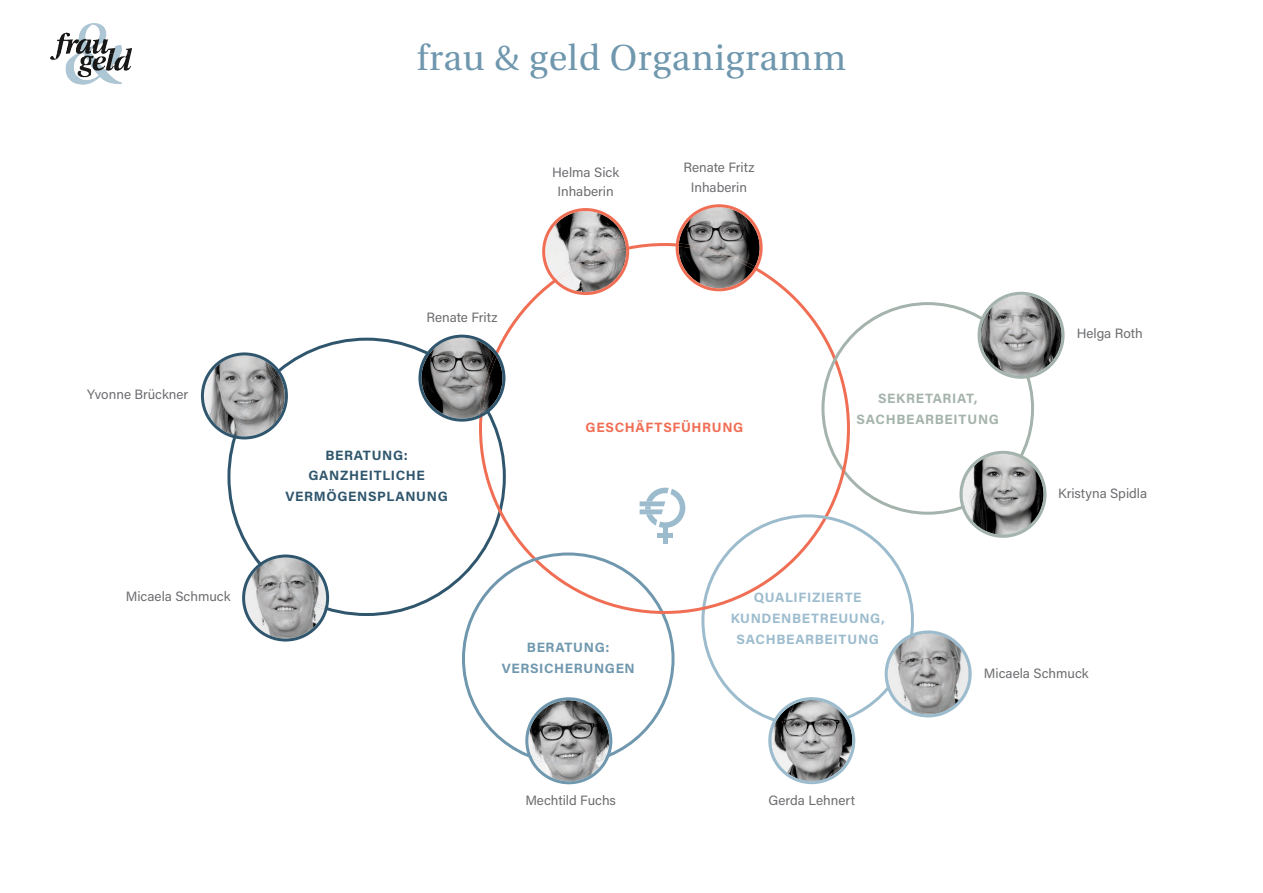
<style>
.page{position:relative;width:1263px;height:893px;background:#fff}
.page>*{position:absolute;margin:0;border:0;box-sizing:border-box;transform-origin:0 0}
.t1{font:36px "Utopia";letter-spacing:.02em;color:#6f97ae}
.t2{font:13.5px/19.6px "Acumin Pro";color:#6c6d70;text-align:center}
.t3{font:700 13.5px/20.7px "Acumin Pro";letter-spacing:.05em;color:#9cbcce;text-align:center}
.t4{font:700 13.5px/20.7px "Acumin Pro";letter-spacing:.05em;color:#2f566d;text-align:center}
.t5{font:700 13.5px/20.7px "Acumin Pro";letter-spacing:.05em;color:#a4b3ab;text-align:center}
.t6{font:700 13.5px/20.7px "Acumin Pro";letter-spacing:.05em;color:#6f97ae;text-align:center}
.t7{font:700 13.5px "Acumin Pro";letter-spacing:.05em;color:#f06e54}
</style>
<div class="page">
<svg style="left:227px;top:338px;width:235px;height:278px"></svg>
<svg style="left:479px;top:243px;width:342px;height:371px"></svg>
<svg style="left:542px;top:208px;width:87px;height:87px"></svg>
<svg style="left:676px;top:204px;width:87px;height:87px"></svg>
<svg style="left:242px;top:554px;width:87px;height:87px"></svg>
<svg style="left:201px;top:352px;width:87px;height:87px"></svg>
<svg style="left:418px;top:335px;width:87px;height:87px"></svg>
<svg style="left:462px;top:552px;width:212px;height:204px"></svg>
<svg style="left:525px;top:697px;width:87px;height:87px"></svg>
<svg style="left:701px;top:514px;width:213px;height:205px"></svg>
<svg style="left:885px;top:630px;width:87px;height:87px"></svg>
<svg style="left:768px;top:697px;width:87px;height:87px"></svg>
<svg style="left:821px;top:302px;width:213px;height:213px"></svg>
<svg style="left:959px;top:451px;width:87px;height:87px"></svg>
<svg style="left:977px;top:292px;width:87px;height:87px"></svg>
<div style="left:663px;top:528px;width:5px;height:16px;background:#9cbcce"></div>
<div style="left:657px;top:533px;width:16px;height:5px;background:#9cbcce"></div>
<svg style="left:640px;top:488px;width:45px;height:40px"></svg>
<svg style="left:660px;top:611px;width:5px;height:3px"></svg>
<svg style="left:702px;top:606px;width:4px;height:4px"></svg>
<svg style="left:842px;top:467px;width:3px;height:8px"></svg>
<img style="left:79px;top:54px;width:9px;height:20px">
<img style="left:104px;top:54px;width:22px;height:16px">
<img style="left:72px;top:24px;width:16px;height:20px">
<svg style="left:91px;top:23px;width:9px;height:13px"></svg>
<p class="t2" style="left:87px;top:385px;width:103px">Yvonne Brückner</p>
<p class="t2" style="left:126px;top:587px;width:106px">Micaela Schmuck</p>
<h1 class="t1" style="left:417px;top:43px;width:431px">frau &amp; geld Organigramm</h1>
<p class="t2" style="left:426px;top:309px;width:73px">Renate Fritz</p>
<p class="t4" style="left:285px;top:446px;width:164px">BERATUNG:<br>GANZHEITLICHE<br>VERMÖGENSPLANUNG</p>
<p class="t2" style="left:552px;top:163px;width:69px">Helma Sick<br>Inhaberin</p>
<p class="t2" style="left:683px;top:159px;width:73px">Renate Fritz<br>Inhaberin</p>
<p class="t7" style="left:585px;top:422px;width:159px">GESCHÄFTSFÜHRUNG</p>
<p class="t5" style="left:856px;top:389px;width:144px">SEKRETARIAT,<br>SACHBEARBEITUNG</p>
<p class="t2" style="left:1077px;top:325px;width:68px">Helga Roth</p>
<p class="t2" style="left:1058px;top:484px;width:91px">Kristyna Spidla</p>
<p class="t6" style="left:502px;top:638px;width:135px">BERATUNG:<br>VERSICHERUNGEN</p>
<p class="t2" style="left:525px;top:791px;width:92px">Mechtild Fuchs</p>
<p class="t3" style="left:731px;top:588px;width:156px">QUALIFIZIERTE<br>KUNDENBETREUUNG,<br>SACHBEARBEITUNG</p>
<p class="t2" style="left:769px;top:791px;width:88px">Gerda Lehnert</p>
<p class="t2" style="left:984px;top:664px;width:106px">Micaela Schmuck</p>
</div>
